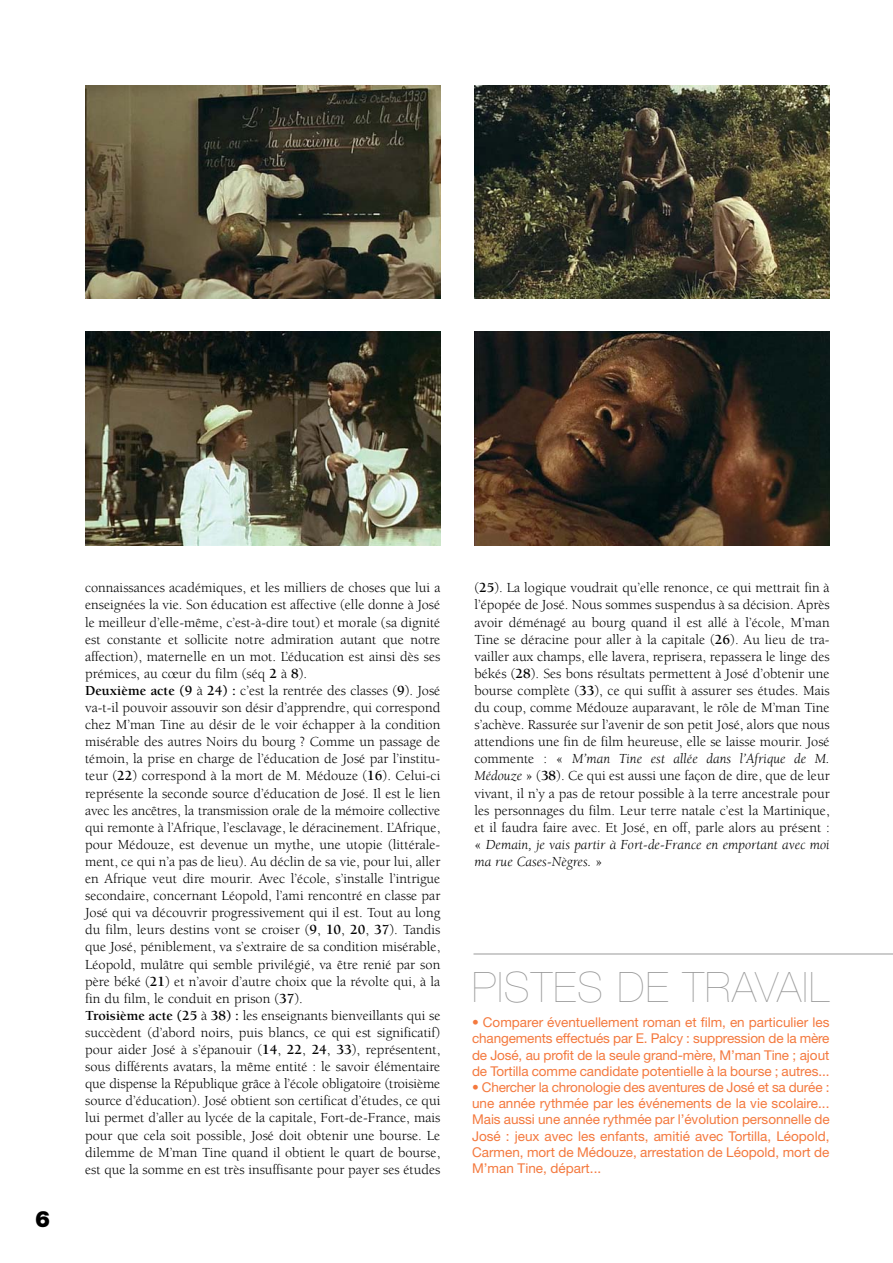
<style>
.page{position:relative;width:893px;height:1263px;background:#fff}
.page>*{position:absolute;margin:0;border:0;box-sizing:border-box;transform-origin:0 0}
.t1{font:200 42px "Helvetica Neue";letter-spacing:.03em;color:#999}
.t2{font:900 22.5px "Helvetica Neue";color:#000}
.t3{font:14.25px/17.1px "Berkeley";color:#000}
.t4{font:13.5px/16.2px "Helvetica Neue";letter-spacing:-.005em;color:#f4793e;text-align:justify}
.s1{font-weight:700}
.s2{font-style:italic}
</style>
<div class="page">
<img style="left:85px;top:85px;width:355px;height:214px">
<img style="left:474px;top:85px;width:355px;height:214px">
<img style="left:85px;top:332px;width:355px;height:214px">
<img style="left:474px;top:332px;width:355px;height:214px">
<hr style="left:473px;top:954px;width:419px;height:1px;background:#999">
<h2 class="t2" style="left:35px;top:1211px;width:17px">6</h2>
<p class="t3" style="left:85px;top:581px;width:357px">connaissances académiques, et les milliers de choses que lui a enseignées la vie. Son éducation est affective (elle donne à José le meilleur d’elle-même, c’est-à-dire tout) et morale (sa dignité est constante et sollicite notre admiration autant que notre affection), maternelle en un mot. L’éducation est ainsi dès ses prémices, au cœur du film (séq <span class="s1">2</span> à <span class="s1">8</span>).<br><span class="s1">Deuxième acte (9</span> à <span class="s1">24) :</span> c’est la rentrée des classes (<span class="s1">9</span>). José va-t-il pouvoir assouvir son désir d’apprendre, qui correspond chez M’man Tine au désir de le voir échapper à la condition misérable des autres Noirs du bourg ? Comme un passage de témoin, la prise en charge de l’éducation de José par l’institu&shy;teur (<span class="s1">22</span>) correspond à la mort de M. Médouze (<span class="s1">16</span>). Celui-ci représente la seconde source d’éducation de José. Il est le lien avec les ancêtres, la transmission orale de la mémoire collective qui remonte à l’Afrique, l’esclavage, le déracinement. L’Afrique, pour Médouze, est devenue un mythe, une utopie (littérale&shy;ment, ce qui n’a pas de lieu). Au déclin de sa vie, pour lui, aller en Afrique veut dire mourir. Avec l’école, s’installe l’intrigue secondaire, concernant Léopold, l’ami rencontré en classe par José qui va découvrir progressivement qui il est. Tout au long du film, leurs destins vont se croiser (<span class="s1">9</span>, <span class="s1">10</span>, <span class="s1">20</span>, <span class="s1">37</span>). Tandis que José, péniblement, va s’extraire de sa condition misérable, Léopold, mulâtre qui semble privilégié, va être renié par son père béké (<span class="s1">21</span>) et n’avoir d’autre choix que la révolte qui, à la fin du film, le conduit en prison (<span class="s1">37</span>).<br><span class="s1">Troisième acte (25</span> à <span class="s1">38) :</span> les enseignants bienveillants qui se succèdent (d’abord noirs, puis blancs, ce qui est significatif) pour aider José à s’épanouir (<span class="s1">14</span>, <span class="s1">22</span>, <span class="s1">24</span>, <span class="s1">33</span>), représentent, sous différents avatars, la même entité : le savoir élémentaire que dispense la République grâce à l’école obligatoire (troisième source d’éducation). José obtient son certificat d’études, ce qui lui permet d’aller au lycée de la capitale, Fort-de-France, mais pour que cela soit possible, José doit obtenir une bourse. Le dilemme de M’man Tine quand il obtient le quart de bourse, est que la somme en est très insuffisante pour payer ses études</p>
<p class="t3" style="left:474px;top:581px;width:357px;text-align:justify">(<span class="s1">25</span>). La logique voudrait qu’elle renonce, ce qui mettrait fin à l’épopée de José. Nous sommes suspendus à sa décision. Après avoir déménagé au bourg quand il est allé à l’école, M’man Tine se déracine pour aller à la capitale (<span class="s1">26</span>). Au lieu de tra&shy;vailler aux champs, elle lavera, reprisera, repassera le linge des békés (<span class="s1">28</span>). Ses bons résultats permettent à José d’obtenir une bourse complète (<span class="s1">33</span>), ce qui suffit à assurer ses études. Mais du coup, comme Médouze auparavant, le rôle de M’man Tine s’achève. Rassurée sur l’avenir de son petit José, alors que nous attendions une fin de film heureuse, elle se laisse mourir. José commente : « <span class="s2">M’man Tine est allée dans l’Afrique de M.<br>Médouze</span> » (<span class="s1">38</span>). Ce qui est aussi une façon de dire, que de leur vivant, il n’y a pas de retour possible à la terre ancestrale pour les personnages du film. Leur terre natale c’est la Martinique, et il faudra faire avec. Et José, en off, parle alors au présent : « <span class="s2">Demain, je vais partir à Fort-de-France en emportant avec moi ma rue Cases-Nègres.</span> »</p>
<h1 class="t1" style="left:472px;top:972px;width:359px">PISTES DE TRAVAIL</h1>
<p class="t4" style="left:472px;top:1016px;width:359px">• Comparer éventuellement roman et film, en particulier les changements effectués par E. Palcy : suppression de la mère de José, au profit de la seule grand-mère, M’man Tine ; ajout de Tortilla comme candidate potentielle à la bourse ; autres...</p>
<p class="t4" style="left:472px;top:1080px;width:359px">• Chercher la chronologie des aventures de José et sa durée : une année rythmée par les événements de la vie scolaire...<br>Mais aussi une année rythmée par l’évolution personnelle de José : jeux avec les enfants, amitié avec Tortilla, Léopold, Carmen, mort de Médouze, arrestation de Léopold, mort de M’man Tine, départ...</p>
</div>
